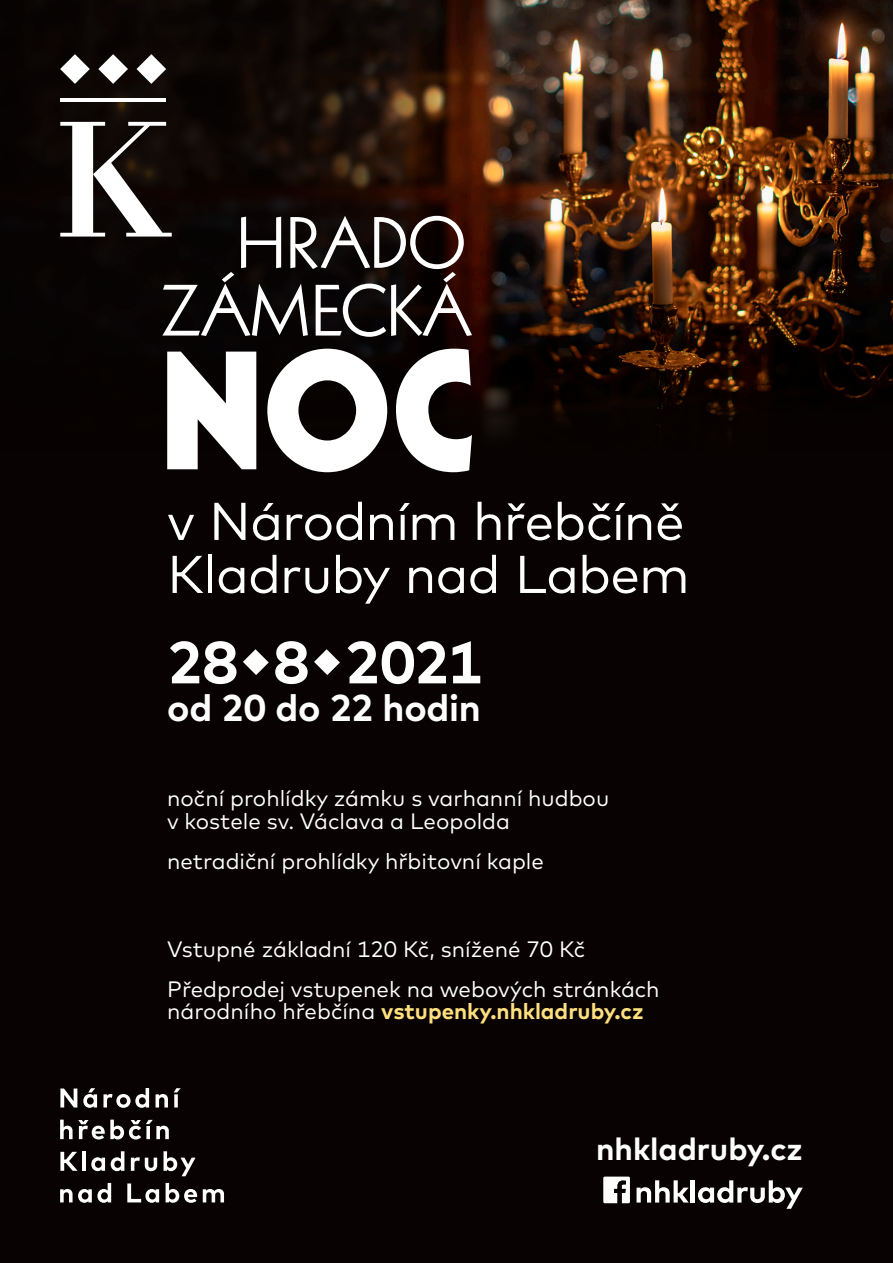
<style>
.page{position:relative;width:893px;height:1263px;background:#080302}
.page>*{position:absolute;margin:0;border:0;box-sizing:border-box;transform-origin:0 0}
.t1{font:700 59.25px "Mark";letter-spacing:-.02em;color:#fff}
.t2{font:53.1px/53.1px "Mark";letter-spacing:-.02em;color:#fff}
.t3{font:700 37.35px "Mark";letter-spacing:-.005em;color:#fff}
.t4{font:700 31.35px "Mark";color:#fff}
.t5{font:22.2px/22.2px "Mark";color:#fff}
.t6{font:700 22.2px "Mark";color:#ffe07f}
.s1{font-weight:400;color:#fff}
</style>
<div class="page">
<img style="left:475px;top:0;width:418px;height:434px">
<svg style="left:60px;top:0;width:415px;height:395px"></svg>
<svg style="left:243px;top:649px;width:26px;height:26px"></svg>
<svg style="left:314px;top:649px;width:26px;height:26px"></svg>
<svg style="left:167px;top:349px;width:305px;height:123px"></svg>
<svg style="left:60px;top:1088px;width:17px;height:19px"></svg>
<svg style="left:83px;top:1088px;width:14px;height:20px"></svg>
<svg style="left:104px;top:1088px;width:45px;height:20px"></svg>
<svg style="left:156px;top:1094px;width:12px;height:13px"></svg>
<svg style="left:174px;top:1088px;width:7px;height:19px"></svg>
<svg style="left:60px;top:1119px;width:109px;height:20px"></svg>
<svg style="left:60px;top:1152px;width:18px;height:19px"></svg>
<hr style="left:82px;top:1151px;width:4px;height:20px;background:#fff">
<svg style="left:91px;top:1157px;width:14px;height:14px"></svg>
<svg style="left:111px;top:1151px;width:13px;height:20px"></svg>
<svg style="left:131px;top:1157px;width:26px;height:14px"></svg>
<svg style="left:164px;top:1151px;width:31px;height:25px"></svg>
<svg style="left:60px;top:1183px;width:51px;height:20px"></svg>
<svg style="left:127px;top:1183px;width:32px;height:20px"></svg>
<svg style="left:166px;top:1183px;width:31px;height:20px"></svg>
<svg style="left:203px;top:1189px;width:21px;height:13px"></svg>
<hr style="left:60px;top:98px;width:106px;height:4px;background:#fff">
<svg style="left:60px;top:122px;width:412px;height:215px"></svg>
<svg style="left:60px;top:54px;width:30px;height:30px"></svg>
<svg style="left:98px;top:54px;width:30px;height:30px"></svg>
<svg style="left:137px;top:54px;width:29px;height:30px"></svg>
<svg style="left:603px;top:1176px;width:27px;height:27px"></svg>
<svg style="left:637px;top:1180px;width:52px;height:22px"></svg>
<hr style="left:691px;top:1180px;width:4px;height:22px;background:#fff">
<svg style="left:698px;top:1180px;width:105px;height:29px"></svg>
<h2 class="t2" style="left:167px;top:495px;width:524px">v Národním hřebčíně<br>Kladruby nad Labem</h2>
<h1 class="t1" style="left:167px;top:628px;width:317px">28 8 2021</h1>
<h3 class="t3" style="left:167px;top:686px;width:315px">od 20 do 22 hodin</h3>
<p class="t5" style="left:167px;top:787px;width:443px">noční prohlídky zámku s varhanní hudbou v kostele sv. Václava a Leopolda</p>
<p class="t5" style="left:167px;top:850px;width:378px">netradiční prohlídky hřbitovní kaple</p>
<p class="t5" style="left:167px;top:929px;width:494px;line-height:40.3px">Vstupné základní 120 Kč, snížené 70 Kč<br>Předprodej vstupenek na webových stránkách</p>
<p class="t6" style="left:167px;top:998px;width:478px"><span class="s1">národního hřebčína</span> vstupenky.nhkladruby.cz</p>
<h3 class="t4" style="left:596px;top:1130px;width:208px">nhkladruby.cz</h3>
</div>
